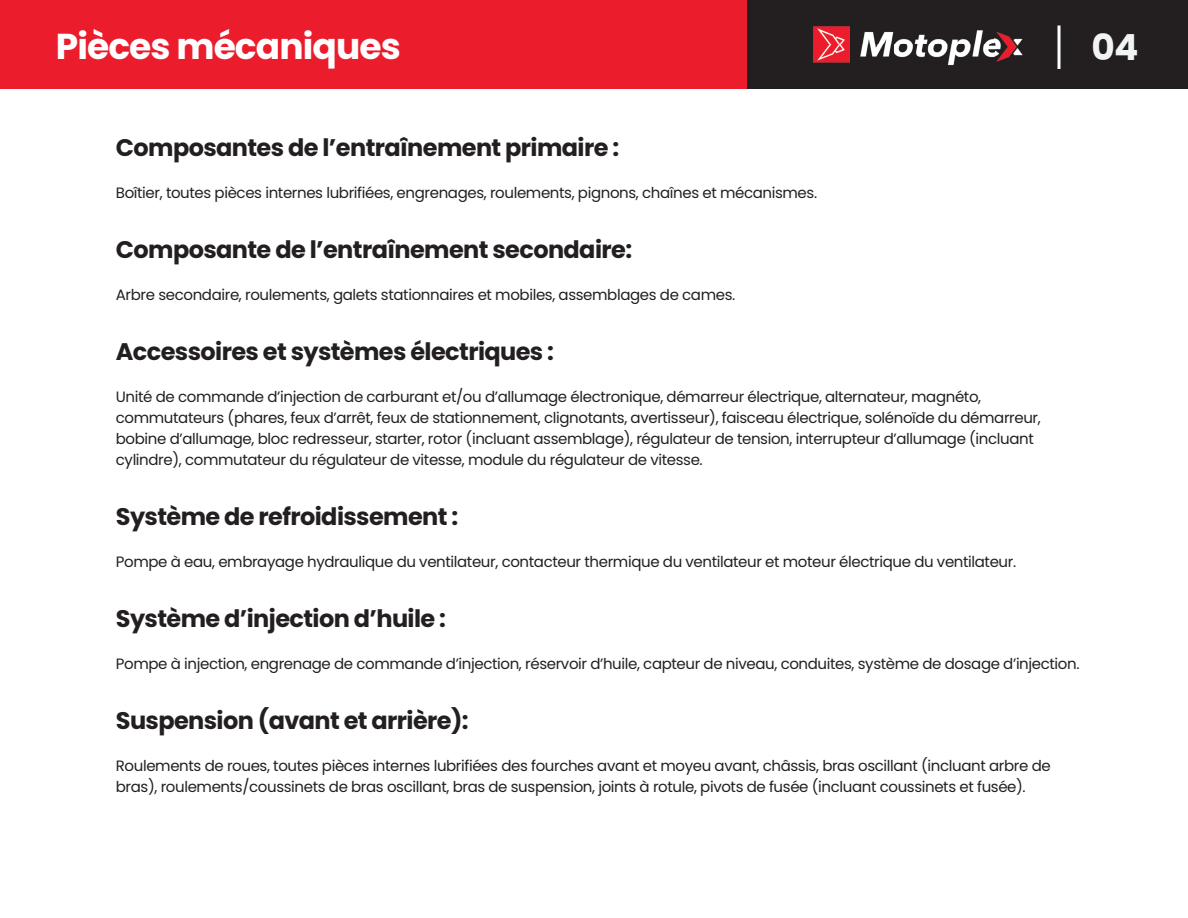
<style>
.page{position:relative;width:1188px;height:918px;background:#fff}
.page>*{position:absolute;margin:0;border:0;box-sizing:border-box;transform-origin:0 0}
.t1{font:700 36px "Poppins";letter-spacing:-.025em;color:#fff}
.t2{font:700 36px "Poppins";color:#f2f3f4}
.t3{font:700 24px "Poppins";letter-spacing:-.025em;color:#231f20}
.t4{font:15px/21px "Poppins";letter-spacing:-.025em;color:#231f20}
</style>
<div class="page">
<div style="left:0;top:0;width:861px;height:88px;background:#eb1d2d"></div>
<div style="left:747px;top:0;width:441px;height:88px;background:#231f20"></div>
<img style="left:794px;top:26px;width:251px;height:63px">
<hr style="left:1058px;top:26px;width:2px;height:43px;background:#fff">
<h1 class="t1" style="left:56px;top:26px;width:346px">Pièces mécaniques</h1>
<h1 class="t2" style="left:1092px;top:26px;width:48px">04</h1>
<h2 class="t3" style="left:116px;top:134px;width:505px">Composantes de l’entraînement primaire :</h2>
<p class="t4" style="left:116px;top:182px;width:703px">Boîtier, toutes pièces internes lubrifiées, engrenages, roulements, pignons, chaînes et mécanismes.</p>
<h2 class="t3" style="left:116px;top:236px;width:518px">Composante de l’entraînement secondaire:</h2>
<p class="t4" style="left:116px;top:284px;width:621px">Arbre secondaire, roulements, galets stationnaires et mobiles, assemblages de cames.</p>
<h2 class="t3" style="left:116px;top:338px;width:440px">Accessoires et systèmes électriques :</h2>
<p class="t4" style="left:116px;top:386px;width:926px">Unité de commande d’injection de carburant et/ou d’allumage électronique, démarreur électrique, alternateur, magnéto, commutateurs (phares, feux d’arrêt, feux de stationnement, clignotants, avertisseur), faisceau électrique, solénoïde du démarreur, bobine d’allumage, bloc redresseur, starter, rotor (incluant assemblage), régulateur de tension, interrupteur d’allumage (incluant cylindre), commutateur du régulateur de vitesse, module du régulateur de vitesse.</p>
<h2 class="t3" style="left:116px;top:503px;width:344px">Système de refroidissement :</h2>
<p class="t4" style="left:116px;top:551px;width:902px">Pompe à eau, embrayage hydraulique du ventilateur, contacteur thermique du ventilateur et moteur électrique du ventilateur.</p>
<h2 class="t3" style="left:116px;top:605px;width:332px">Système d’injection d’huile :</h2>
<p class="t4" style="left:116px;top:653px;width:965px">Pompe à injection, engrenage de commande d’injection, réservoir d’huile, capteur de niveau, conduites, système de dosage d’injection.</p>
<h2 class="t3" style="left:116px;top:707px;width:354px">Suspension (avant et arrière):</h2>
<p class="t4" style="left:116px;top:755px;width:936px">Roulements de roues, toutes pièces internes lubrifiées des fourches avant et moyeu avant, châssis, bras oscillant (incluant arbre de bras), roulements/coussinets de bras oscillant, bras de suspension, joints à rotule, pivots de fusée (incluant coussinets et fusée).</p>
</div>
